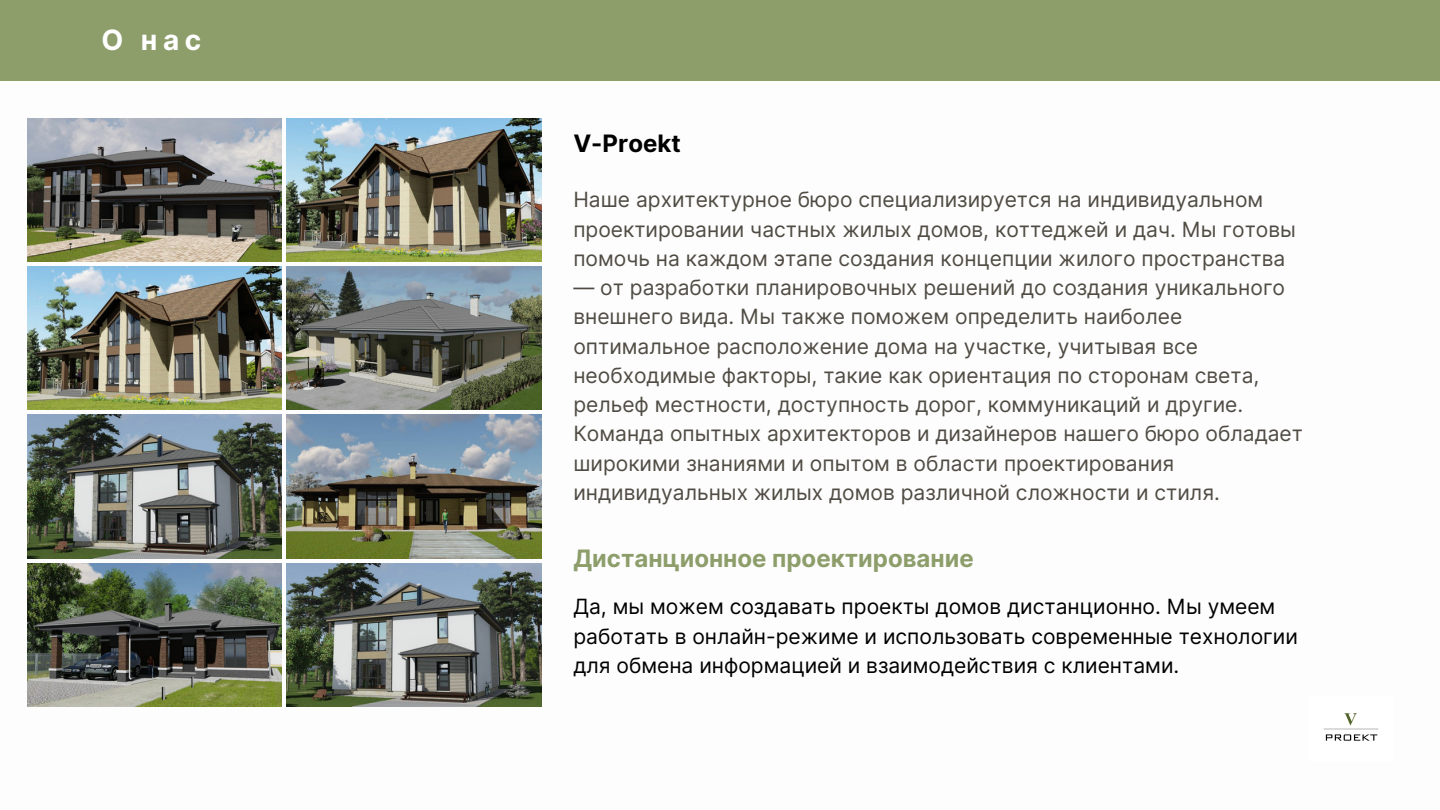
<style>
.page{position:relative;width:1440px;height:810px;background:#fff}
.page>*{position:absolute;margin:0;border:0;box-sizing:border-box;transform-origin:0 0}
.t1{font:700 28px "Inter";color:#fff}
.t2{font:700 24px "Inter";color:#8d9e6b}
.t3{font:700 24px "Inter";color:#000}
.t4{font:21px/29.2px "Inter";color:#504c44}
.t5{font:21px/29.2px "Inter";color:#000}
</style>
<div class="page">
<div style="left:0;top:0;width:1440px;height:81px;background:#8d9e6b"></div>
<img style="left:1324px;top:713px;width:54px;height:28px">
<svg style="left:27px;top:118px;width:515px;height:589px"></svg>
<img style="left:27px;top:118px;width:254px;height:144px">
<img style="left:287px;top:118px;width:254px;height:144px">
<img style="left:27px;top:267px;width:254px;height:143px">
<img style="left:287px;top:267px;width:254px;height:143px">
<img style="left:27px;top:415px;width:254px;height:143px">
<img style="left:287px;top:415px;width:254px;height:143px">
<img style="left:27px;top:563px;width:254px;height:143px">
<img style="left:287px;top:563px;width:254px;height:143px">
<p class="t1" style="left:101px;top:23px;width:102px">О нас</p>
<p class="t3" style="left:573px;top:129px;width:109px">V-Proekt</p>
<p class="t4" style="left:573px;top:185px;width:724px">Наше архитектурное бюро специализируется на индивидуальном проектировании частных жилых домов, коттеджей и дач. Мы готовы помочь на каждом этапе создания концепции жилого пространства</p>
<p class="t4" style="left:573px;top:273px;width:731px">— от разработки планировочных решений до создания уникального внешнего вида. Мы также поможем определить наиболее оптимальное расположение дома на участке, учитывая все необходимые факторы, такие как ориентация по сторонам света, рельеф местности, доступность дорог, коммуникаций и другие.<br>Команда опытных архитекторов и дизайнеров нашего бюро обладает широкими знаниями и опытом в области проектирования индивидуальных жилых домов различной сложности и стиля.</p>
<p class="t2" style="left:573px;top:544px;width:402px">Дистанционное проектирование</p>
<p class="t5" style="left:573px;top:592px;width:726px">Да, мы можем создавать проекты домов дистанционно. Мы умеем работать в онлайн-режиме и использовать современные технологии для обмена информацией и взаимодействия с клиентами.</p>
</div>
